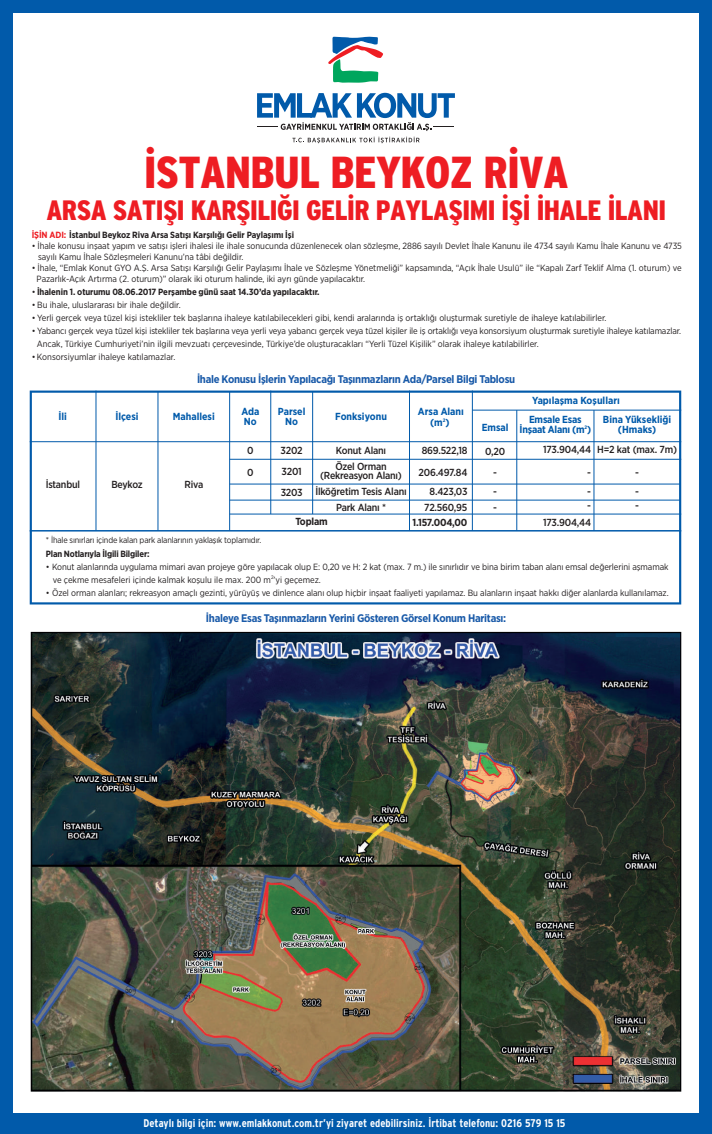
<style>
.page{position:relative;width:712px;height:1134px;background:#fff}
.page>*{position:absolute;margin:0;border:0;box-sizing:border-box;transform-origin:0 0}
.t1{font:900 condensed 44.7px "Interstate";letter-spacing:-.015em;color:#ee1d23}
.t2{font:900 condensed 28px "Interstate";letter-spacing:-.02em;color:#ee1d23}
.t3{font:700 condensed 11.2px "Interstate";color:#fff}
.t4{font:700 11px "Gotham Narrow";letter-spacing:-.025em;color:#1859a8}
.t5{font:500 10.2px/21.5px "Gotham Narrow";letter-spacing:-.02em;color:#231f20}
.t6{font:700 10.2px/10.2px "Gotham Narrow";color:#015aaa;text-align:center}
.t7{font:700 10.2px/10.2px "Gotham Narrow";letter-spacing:-.02em;color:#015aaa;text-align:center}
.t8{font:700 10.2px "Gotham Narrow";letter-spacing:-.02em;color:#231f20}
.t9{font:9px/13px "Gotham Narrow";letter-spacing:-.005em;color:#231f20}
.t10{font:700 9px "Gotham Narrow";letter-spacing:-.01em;color:#231f20}
.t11{font:8.5px "Gotham Narrow";letter-spacing:-.02em;color:#231f20}
.s1{color:#ee1d23}
.s2{font-weight:400}
</style>
<div class="page">
<svg style="left:328px;top:37px;width:55px;height:46px"></svg>
<svg style="left:257px;top:93px;width:198px;height:38px"></svg>
<svg style="left:292px;top:137px;width:127px;height:6px"></svg>
<svg style="left:30px;top:391px;width:651px;height:213px"></svg>
<hr style="left:96px;top:391px;width:1px;height:140px;background:#015aaa">
<hr style="left:158px;top:391px;width:1px;height:140px;background:#015aaa">
<hr style="left:229px;top:391px;width:1px;height:140px;background:#015aaa">
<hr style="left:270px;top:391px;width:1px;height:123px;background:#015aaa">
<hr style="left:409px;top:391px;width:1px;height:140px;background:#015aaa">
<hr style="left:312px;top:391px;width:1px;height:123px;background:#015aaa">
<hr style="left:472px;top:391px;width:1px;height:140px;background:#015aaa">
<hr style="left:516px;top:410px;width:1px;height:121px;background:#015aaa">
<hr style="left:593px;top:410px;width:1px;height:121px;background:#015aaa">
<hr style="left:30px;top:441px;width:651px;height:1px;background:#015aaa">
<hr style="left:472px;top:410px;width:209px;height:1px;background:#015aaa">
<hr style="left:229px;top:459px;width:452px;height:1px;background:#015aaa">
<hr style="left:229px;top:500px;width:451px;height:1px;background:#015aaa">
<hr style="left:229px;top:484px;width:451px;height:1px;background:#015aaa">
<hr style="left:229px;top:514px;width:452px;height:1px;background:#015aaa">
<hr style="left:30px;top:530px;width:651px;height:1px;background:#015aaa">
<div style="left:699px;top:1px;width:13px;height:1133px;background:#015aaa"></div>
<div style="left:0;top:0;width:12px;height:1134px;background:#015aaa"></div>
<div style="left:0;top:0;width:712px;height:12px;background:#015aaa"></div>
<div style="left:0;top:1113px;width:712px;height:21px;background:#015aaa"></div>
<img style="left:31px;top:632px;width:650px;height:460px">
<h1 class="t1" style="left:144px;top:146px;width:426px">İSTANBUL BEYKOZ RİVA</h1>
<h2 class="t2" style="left:47px;top:194px;width:621px">ARSA SATIŞI KARŞILIĞI GELİR PAYLAŞIMI İŞİ İHALE İLANI</h2>
<p class="t10" style="left:32px;top:229px;width:264px"><span class="s1">İŞİN ADI:</span> İstanbul Beykoz Riva Arsa Satışı Karşılığı Gelir Paylaşımı İşi</p>
<p class="t9" style="left:38px;top:240px;width:645px;line-height:11px;text-indent:-6px">• İhale konusu inşaat yapım ve satışı işleri ihalesi ile ihale sonucunda düzenlenecek olan sözleşme, 2886 sayılı Devlet İhale Kanunu ile 4734 sayılı Kamu İhale Kanunu ve 4735 sayılı Kamu İhale Sözleşmeleri Kanunu’na tâbi değildir.</p>
<p class="t9" style="left:37px;top:262px;width:646px;line-height:10.9px;text-indent:-5px">• İhale, “Emlak Konut GYO A.Ş. Arsa Satışı Karşılığı Gelir Paylaşımı İhale ve Sözleşme Yönetmeliği” kapsamında, “Açık İhale Usulü” ile “Kapalı Zarf Teklif Alma (1. oturum) ve<br>Pazarlık-Açık Artırma (2. oturum)” olarak iki oturum halinde, iki ayrı günde yapılacaktır.</p>
<p class="t10" style="left:32px;top:286px;width:289px"><span class="s2">•</span> İhalenin 1. oturumu 08.06.2017 Perşambe günü saat 14.30’da yapılacaktır.</p>
<p class="t9" style="left:32px;top:298px;width:150px">• Bu ihale, uluslararası bir ihale değildir.</p>
<p class="t9" style="left:32px;top:311px;width:576px">• Yerli gerçek veya tüzel kişi istekliler tek başlarına ihaleye katılabilecekleri gibi, kendi aralarında iş ortaklığı oluşturmak suretiyle de ihaleye katılabilirler.</p>
<p class="t9" style="left:37px;top:324px;width:645px;text-indent:-5px">• Yabancı gerçek veya tüzel kişi istekliler tek başlarına veya yerli veya yabancı gerçek veya tüzel kişiler ile iş ortaklığı veya konsorsiyum oluşturmak suretiyle ihaleye katılamazlar.<br>Ancak, Türkiye Cumhuriyeti’nin ilgili mevzuatı çerçevesinde, Türkiye’de oluşturacakları “Yerli Tüzel Kişilik” olarak ihaleye katılabilirler.</p>
<p class="t9" style="left:32px;top:350px;width:145px">• Konsorsiyumlar ihaleye katılamazlar.</p>
<p class="t4" style="left:197px;top:372px;width:320px">İhale Konusu İşlerin Yapılacağı Taşınmazların Ada/Parsel Bilgi Tablosu</p>
<p class="t6" style="left:532px;top:395px;width:89px">Yapılaşma Koşulları</p>
<p class="t6" style="left:58px;top:411px;width:10px">İli</p>
<p class="t6" style="left:115px;top:411px;width:25px">İlçesi</p>
<p class="t6" style="left:173px;top:411px;width:44px">Mahallesi</p>
<p class="t6" style="left:241px;top:406px;width:19px;text-align:left">Ada<br>No</p>
<p class="t5" style="left:247px;top:439px;width:8px">0<br>0</p>
<p class="t5" style="left:46px;top:473px;width:36px">İstanbul</p>
<p class="t5" style="left:111px;top:473px;width:33px">Beykoz</p>
<p class="t5" style="left:184px;top:473px;width:20px">Riva</p>
<p class="t6" style="left:278px;top:406px;width:29px">Parsel<br>No</p>
<p class="t5" style="left:280px;top:439px;width:24px">3202<br>3201</p>
<p class="t6" style="left:418px;top:406px;width:47px">Arsa Alanı (m<sup>2</sup>)</p>
<p class="t6" style="left:335px;top:411px;width:53px">Fonksiyonu</p>
<p class="t5" style="left:335px;top:443px;width:53px;line-height:15.5px">Konut Alanı<br>Özel Orman</p>
<p class="t5" style="left:315px;top:468px;width:93px;line-height:15.7px;text-align:center">(Rekreasyon Alanı)<br>İlköğretim Tesis Alanı<br>Park Alanı *</p>
<p class="t8" style="left:295px;top:515px;width:34px">Toplam</p>
<p class="t5" style="left:418px;top:439px;width:50px;line-height:22.3px;text-align:center">869.522,18<br>206.497.84</p>
<p class="t5" style="left:424px;top:483px;width:45px;line-height:16px;text-align:center">8.423,03<br>72.560,95</p>
<p class="t8" style="left:412px;top:516px;width:56px">1.157.004,00</p>
<p class="t5" style="left:280px;top:481px;width:24px">3203</p>
<p class="t6" style="left:481px;top:423px;width:28px">Emsal</p>
<p class="t5" style="left:485px;top:440px;width:22px;text-align:center">0,20 -</p>
<p class="t5" style="left:493px;top:484px;width:5px;line-height:15.5px">- -</p>
<p class="t7" style="left:519px;top:414px;width:73px">Emsale Esas<br>İnşaat Alanı (m<sup>2</sup>)</p>
<p class="t6" style="left:603px;top:414px;width:70px">Bina Yüksekliği (Hmaks)</p>
<p class="t5" style="left:597px;top:438px;width:81px">H=2 kat (max. 7m)</p>
<p class="t5" style="left:635px;top:462px;width:5px;line-height:19.5px">- -</p>
<p class="t5" style="left:635px;top:495px;width:5px">-</p>
<p class="t5" style="left:543px;top:439px;width:49px">173.904,44</p>
<p class="t5" style="left:587px;top:463px;width:5px;line-height:19px">- -</p>
<p class="t5" style="left:543px;top:497px;width:49px;line-height:17px;text-align:right">-<br>173.904,44</p>
<p class="t11" style="left:46px;top:535px;width:217px">* İhale sınırları içinde kalan park alanlarının yaklaşık toplamıdır.</p>
<p class="t10" style="left:46px;top:548px;width:105px">Plan Notlarıyla İlgili Bilgiler:</p>
<p class="t9" style="left:53px;top:561px;width:617px;text-indent:-7px">• Konut alanlarında uygulama mimari avan projeye göre yapılacak olup E: 0,20 ve H: 2 kat (max. 7 m.) ile sınırlıdır ve bina birim taban alanı emsal değerlerini aşmamak ve çekme mesafeleri içinde kalmak koşulu ile max. 200 m<sup>2</sup>’yi geçemez.</p>
<p class="t9" style="left:46px;top:587px;width:624px">• Özel orman alanları; rekreasyon amaçlı gezinti, yürüyüş ve dinlence alanı olup hiçbir inşaat faaliyeti yapılamaz. Bu alanların inşaat hakkı diğer alanlarda kullanılamaz.</p>
<p class="t4" style="left:206px;top:611px;width:302px">İhaleye Esas Taşınmazların Yerini Gösteren Görsel Konum Haritası:</p>
<p class="t3" style="left:143px;top:1117px;width:423px">Detaylı bilgi için: www.emlakkonut.com.tr’yi ziyaret edebilirsiniz. İrtibat telefonu: 0216 579 15 15</p>
</div>
